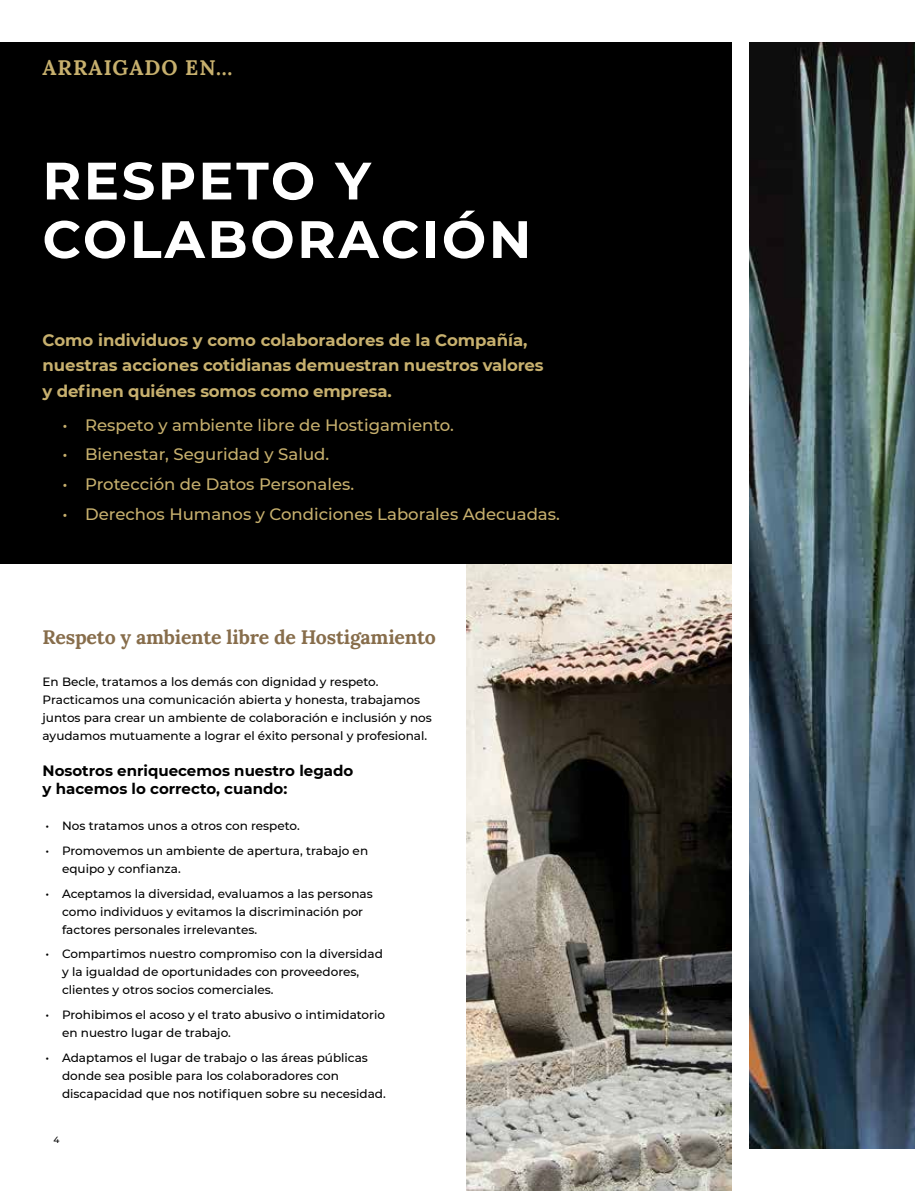
<style>
.page{position:relative;width:915px;height:1191px;background:#fff}
.page>*{position:absolute;margin:0;border:0;box-sizing:border-box;transform-origin:0 0}
.t1{font:700 52.5px/58.5px "Montserrat";letter-spacing:.05em;color:#fff}
.t2{font:21px "Lora";letter-spacing:.05em;color:#c7b06e}
.t3{font:19.5px "Lora";letter-spacing:-.01em;color:#876d4b}
.t4{font:500 16.5px "Montserrat";color:#c7b06e}
.t5{font:700 16.5px/25.5px "Montserrat";letter-spacing:-.01em;color:#c7b06e}
.t6{font:700 15px/18px "Montserrat";color:#000}
.t7{font:500 12px/18px "Montserrat";color:#000}
.t8{font:500 9px "Montserrat";color:#000}
</style>
<div class="page">
<img style="left:466px;top:564px;width:265px;height:627px">
<img style="left:749px;top:43px;width:165px;height:1105px">
<div style="left:0;top:43px;width:731px;height:521px;background:#000"></div>
<h2 class="t2" style="left:43px;top:52px;width:191px">ARRAIGADO EN…</h2>
<h1 class="t1" style="left:43px;top:149px;width:490px">RESPETO Y<br>COLABORACIÓN</h1>
<h3 class="t5" style="left:43px;top:326px;width:502px">Como individuos y como colaboradores de la Compañía, nuestras acciones cotidianas demuestran nuestros valores y definen quiénes somos como empresa.</h3>
<h3 class="t4" style="left:63px;top:413px;width:393px">• Respeto y ambiente libre de Hostigamiento.</h3>
<h3 class="t4" style="left:63px;top:443px;width:268px">• Bienestar, Seguridad y Salud.</h3>
<h3 class="t4" style="left:63px;top:473px;width:293px">• Protección de Datos Personales.</h3>
<h3 class="t4" style="left:63px;top:502px;width:498px">• Derechos Humanos y Condiciones Laborales Adecuadas.</h3>
<h3 class="t3" style="left:43px;top:622px;width:395px">Respeto y ambiente libre de Hostigamiento</h3>
<p class="t7" style="left:43px;top:672px;width:390px">En Becle, tratamos a los demás con dignidad y respeto.<br>Practicamos una comunicación abierta y honesta, trabajamos juntos para crear un ambiente de colaboración e inclusión y nos ayudamos mutuamente a lograr el éxito personal y profesional.</p>
<p class="t6" style="left:43px;top:761px;width:312px">Nosotros enriquecemos nuestro legado y hacemos lo correcto, cuando:</p>
<p class="t7" style="left:46px;top:816px;width:256px">• Nos tratamos unos a otros con respeto.</p>
<p class="t7" style="left:62px;top:841px;width:307px;text-indent:-16px">• Promovemos un ambiente de apertura, trabajo en equipo y confianza.</p>
<p class="t7" style="left:62px;top:883px;width:312px;text-indent:-16px">• Aceptamos la diversidad, evaluamos a las personas como individuos y evitamos la discriminación por factores personales irrelevantes.</p>
<p class="t7" style="left:62px;top:944px;width:322px;text-indent:-16px">• Compartimos nuestro compromiso con la diversidad y la igualdad de oportunidades con proveedores, clientes y otros socios comerciales.</p>
<p class="t7" style="left:62px;top:1005px;width:324px;text-indent:-16px">• Prohibimos el acoso y el trato abusivo o intimidatorio en nuestro lugar de trabajo.</p>
<p class="t7" style="left:62px;top:1048px;width:325px;text-indent:-16px">• Adaptamos el lugar de trabajo o las áreas públicas donde sea posible para los colaboradores con discapacidad que nos notifiquen sobre su necesidad.</p>
<p class="t8" style="left:53px;top:1133px;width:8px">4</p>
</div>
